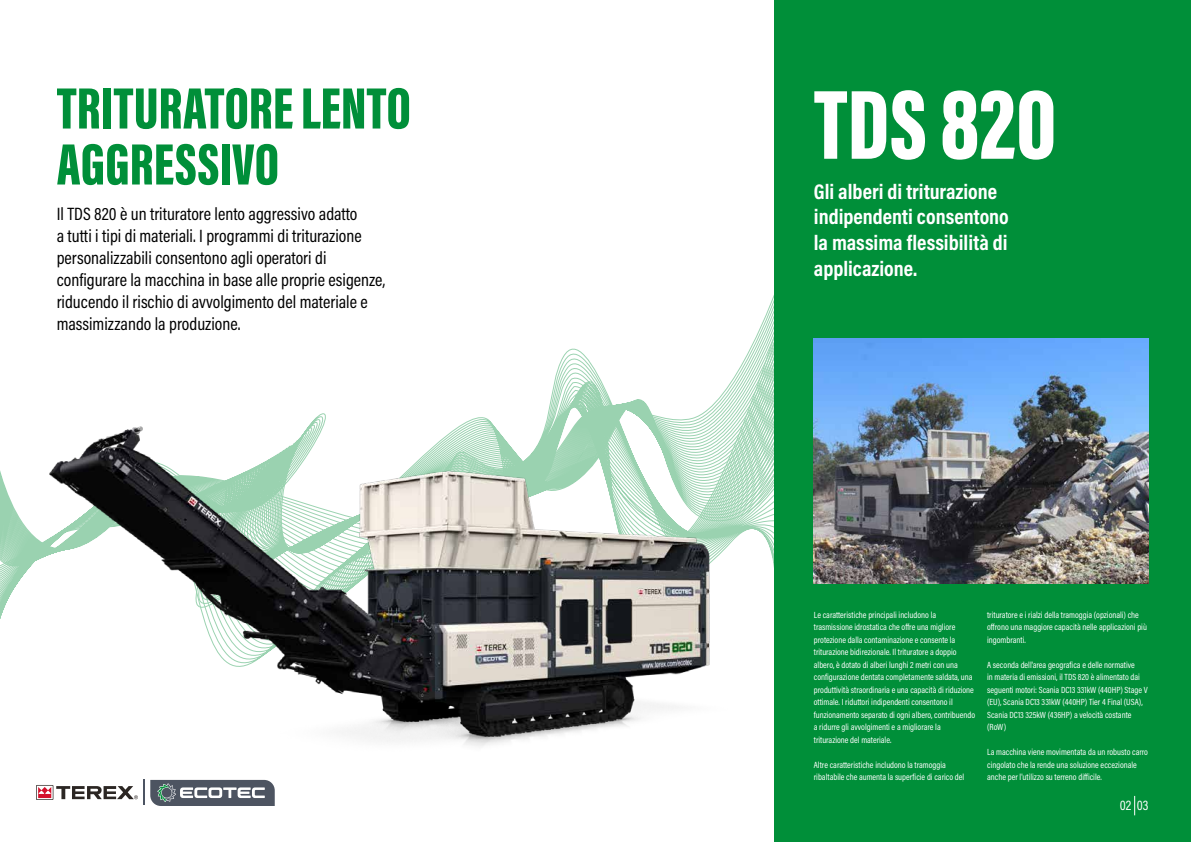
<style>
.page{position:relative;width:1191px;height:842px;background:#fff}
.page>*{position:absolute;margin:0;border:0;box-sizing:border-box;transform-origin:0 0}
.t1{font:900 101.1px "Acumin Pro Extra Cond";color:#fff}
.t2{font:900 60px/56px "Acumin Pro Extra Cond";color:#008f39}
.t3{font:700 21.4px/25.6px "Acumin Pro Cond";color:#fff}
.t4{font:18px/22px "Acumin Pro Cond";color:#000}
.t5{font:14px "Acumin Pro Cond";color:#fff}
.t6{font:9px/12.5px "Acumin Pro Cond";color:#fff}
</style>
<div class="page">
<div style="left:595px;top:0;width:596px;height:842px;background:#008f39"></div>
<div style="left:0;top:0;width:773px;height:842px;background:#fff"></div>
<svg style="left:0;top:287px;width:774px;height:381px"></svg>
<svg style="left:1134px;top:796px;width:1px;height:19px"></svg>
<img style="left:10px;top:369px;width:751px;height:436px">
<img style="left:814px;top:339px;width:334px;height:244px">
<svg style="left:36px;top:785px;width:102px;height:15px"></svg>
<svg style="left:144px;top:779px;width:131px;height:27px"></svg>
<h2 class="t2" style="left:57px;top:80px;width:355px">TRITURATORE LENTO<br>AGGRESSIVO</h2>
<p class="t4" style="left:57px;top:202px;width:330px">Il TDS 820 è un trituratore lento aggressivo adatto<br>a tutti i tipi di materiali. I programmi di triturazione personalizzabili consentono agli operatori di configurare la macchina in base alle proprie esigenze, riducendo il rischio di avvolgimento del materiale e massimizzando la produzione.</p>
<h1 class="t1" style="left:814px;top:63px;width:244px">TDS 820</h1>
<h3 class="t3" style="left:814px;top:178px;width:196px">Gli alberi di triturazione indipendenti consentono la massima flessibilità di applicazione.</h3>
<p class="t6" style="left:814px;top:608px;width:163px">Le caratteristiche principali includono la trasmissione idrostatica che offre una migliore protezione dalla contaminazione e consente la triturazione bidirezionale. Il trituratore a doppio albero, è dotato di alberi lunghi 2 metri con una configurazione dentata completamente saldata, una produttività straordinaria e una capacità di riduzione ottimale. I riduttori indipendenti consentono il funzionamento separato di ogni albero, contribuendo a ridurre gli avvolgimenti e a migliorare la triturazione del materiale.</p>
<p class="t6" style="left:814px;top:758px;width:152px">Altre caratteristiche includono la tramoggia ribaltabile che aumenta la superficie di carico del</p>
<p class="t6" style="left:987px;top:608px;width:161px">trituratore e i rialzi della tramoggia (opzionali) che offrono una maggiore capacità nelle applicazioni più ingombranti.</p>
<p class="t6" style="left:987px;top:658px;width:162px">A seconda dell'area geografica e delle normative<br>in materia di emissioni, il TDS 820 è alimentato dai seguenti motori: Scania DC13 331kW (440HP) Stage V (EU), Scania DC13 331kW (440HP) Tier 4 Final (USA), Scania DC13 325kW (436HP) a velocità costante (RoW)</p>
<p class="t6" style="left:987px;top:745px;width:162px">La macchina viene movimentata da un robusto carro cingolato che la rende una soluzione eccezionale anche per l'utilizzo su terreno difficile.</p>
<h3 class="t5" style="left:1119px;top:796px;width:30px">02 03</h3>
</div>
